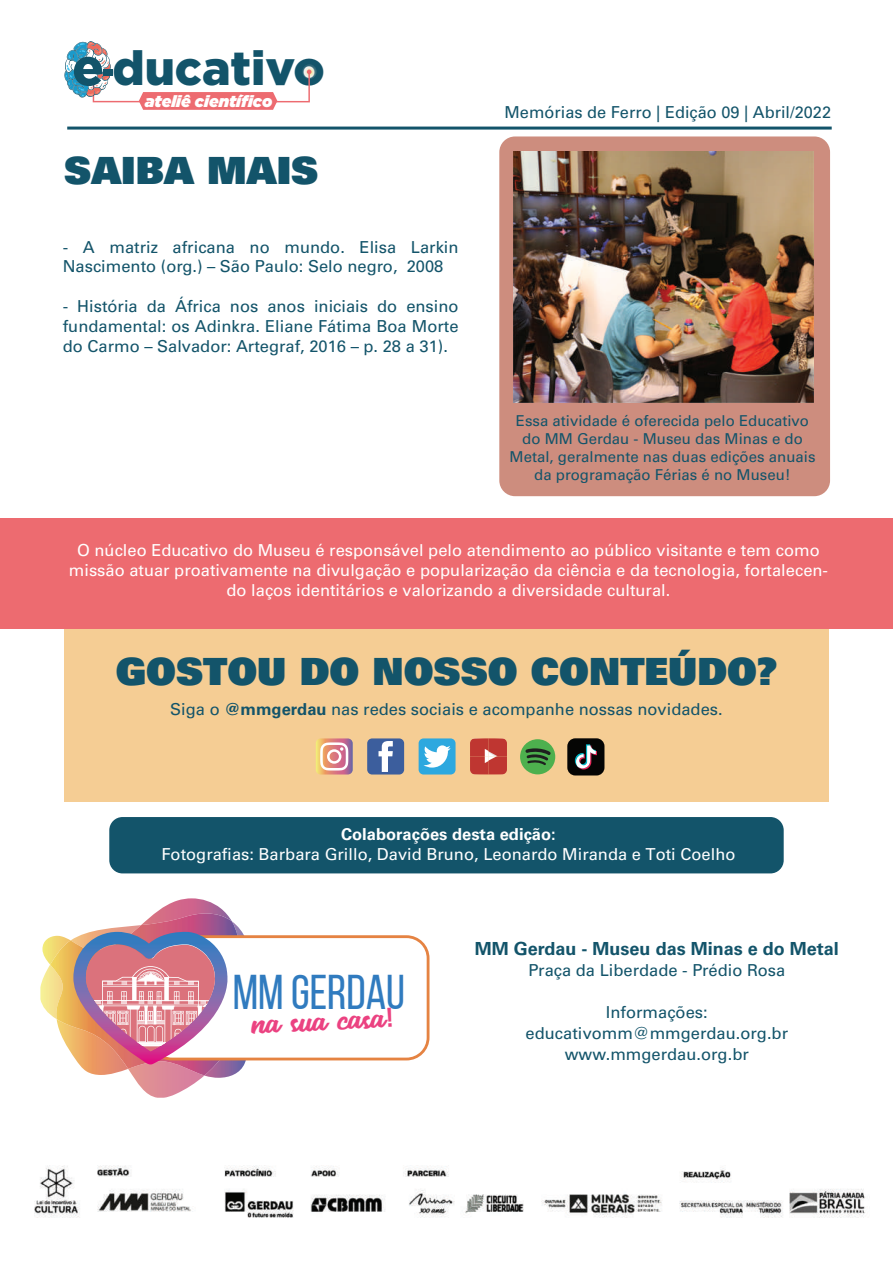
<style>
.page{position:relative;width:893px;height:1263px;background:#fff}
.page>*{position:absolute;margin:0;border:0;box-sizing:border-box;transform-origin:0 0}
.t1{font:48.6px "Bebas Neue";color:#307bbf}
.t2{font:900 47.7px "Gotham";color:#13546a}
.t3{font:37.5px "Univers LT Std X Black";color:#13546a}
.t4{font:26.25px "Seact Clean";color:#eb4281}
.t5{font:700 18px "Univers LT Std";color:#13546a}
.t6{font:16.5px/19.8px "Univers LT Std";color:#fff;text-align:center}
.t7{font:16.5px/19.8px "Univers LT 55 Rm";color:#13546a}
.t8{font:16.5px/21px "Univers LT Std";color:#13546a;text-align:center}
.t9{font:700 16.5px "Univers LT Std";color:#fff}
.t10{font:italic 900 16.2px "Gotham";color:#fff}
.t11{font:15px/18px "Univers LT 55 Rm";color:#13546a;text-align:center}
.s1{font-weight:700}
.s2{font-family:"Univers LT Std";font-weight:700}
</style>
<div class="page">
<div style="left:499px;top:136px;width:331px;height:360px;background:#cd8d7e;border-radius:16px"></div>
<img style="left:514px;top:152px;width:299px;height:251px">
<div style="left:64px;top:615px;width:765px;height:187px;background:#f5cd94"></div>
<hr style="left:67px;top:127px;width:765px;height:3px;background:#13546a">
<svg style="left:311px;top:66px;width:5px;height:12px"></svg>
<svg style="left:64px;top:41px;width:247px;height:69px"></svg>
<div style="left:103px;top:69px;width:10px;height:7px;background:#13546a"></div>
<div style="left:0;top:519px;width:893px;height:110px;background:#ed6b70"></div>
<svg style="left:40px;top:898px;width:389px;height:200px"></svg>
<img style="left:34px;top:1165px;width:831px;height:53px">
<div style="left:520px;top:739px;width:35px;height:35px;background:#4db04e;border-radius:50%"></div>
<svg style="left:525px;top:748px;width:26px;height:17px"></svg>
<div style="left:419px;top:738px;width:37px;height:36px;background:#2da8df;border-radius:5px"></div>
<svg style="left:423px;top:745px;width:28px;height:22px"></svg>
<div style="left:367px;top:738px;width:37px;height:36px;background:#3c5e9d;border-radius:5px"></div>
<svg style="left:378px;top:741px;width:15px;height:31px"></svg>
<svg style="left:316px;top:738px;width:37px;height:36px"></svg>
<img style="left:470px;top:738px;width:37px;height:36px">
<div style="left:567px;top:738px;width:37px;height:37px;background:#050504;border-radius:8px"></div>
<svg style="left:575px;top:744px;width:22px;height:25px"></svg>
<div style="left:109px;top:817px;width:675px;height:56px;background:#13546a;border-radius:13px"></div>
<h2 class="t2" style="left:112px;top:40px;width:214px">ducativo</h2>
<p class="t10" style="left:145px;top:92px;width:129px">ateliê científico</p>
<h3 class="t3" style="left:64px;top:145px;width:256px">SAIBA MAIS</h3>
<p class="t7" style="left:63px;top:237px;width:397px">- A matriz africana no mundo. Elisa Larkin<br>Nascimento (org.) – São Paulo: Selo negro, 2008</p>
<p class="t7" style="left:63px;top:296px;width:397px;text-align:justify">- História da África nos anos iniciais do ensino fundamental: os Adinkra. Eliane Fátima Boa Morte do Carmo – Salvador: Artegraf, 2016 – p. 28 a 31).</p>
<p class="t8" style="left:504px;top:102px;width:328px">Memórias de Ferro | Edição 09 | Abril/2022</p>
<p class="t11" style="left:510px;top:411px;width:307px">Essa atividade é oferecida pelo Educativo do MM Gerdau - Museu das Minas e do Metal, geralmente nas duas edições anuais da programação Férias é no Museu!</p>
<p class="t6" style="left:69px;top:541px;width:761px">O núcleo Educativo do Museu é responsável pelo atendimento ao público visitante e tem como missão atuar proativamente na divulgação e popularização da ciência e da tecnologia, fortalecen&shy;do laços identitários e valorizando a diversidade cultural.</p>
<h3 class="t3" style="left:116px;top:647px;width:663px">GOSTOU DO NOSSO CONTEÚDO?</h3>
<p class="t8" style="left:170px;top:698px;width:554px">Siga o <span class="s1">@mmgerdau</span> nas redes sociais e acompanhe nossas novidades.</p>
<p class="t9" style="left:341px;top:825px;width:216px">Colaborações desta edição:</p>
<p class="t6" style="left:161px;top:844px;width:575px">Fotografias: Barbara Grillo, David Bruno, Leonardo Miranda e Toti Coelho</p>
<h1 class="t1" style="left:233px;top:966px;width:174px">MM GERDAU</h1>
<h3 class="t4" style="left:250px;top:1012px;width:146px;rotate:-3deg">na sua casa<span class="s2">!</span></h3>
<p class="t5" style="left:475px;top:938px;width:365px">MM Gerdau - Museu das Minas e do Metal</p>
<p class="t8" style="left:528px;top:960px;width:258px">Praça da Liberdade - Prédio Rosa</p>
<p class="t8" style="left:526px;top:1002px;width:264px">Informações: educativomm@mmgerdau.org.br www.mmgerdau.org.br</p>
</div>
